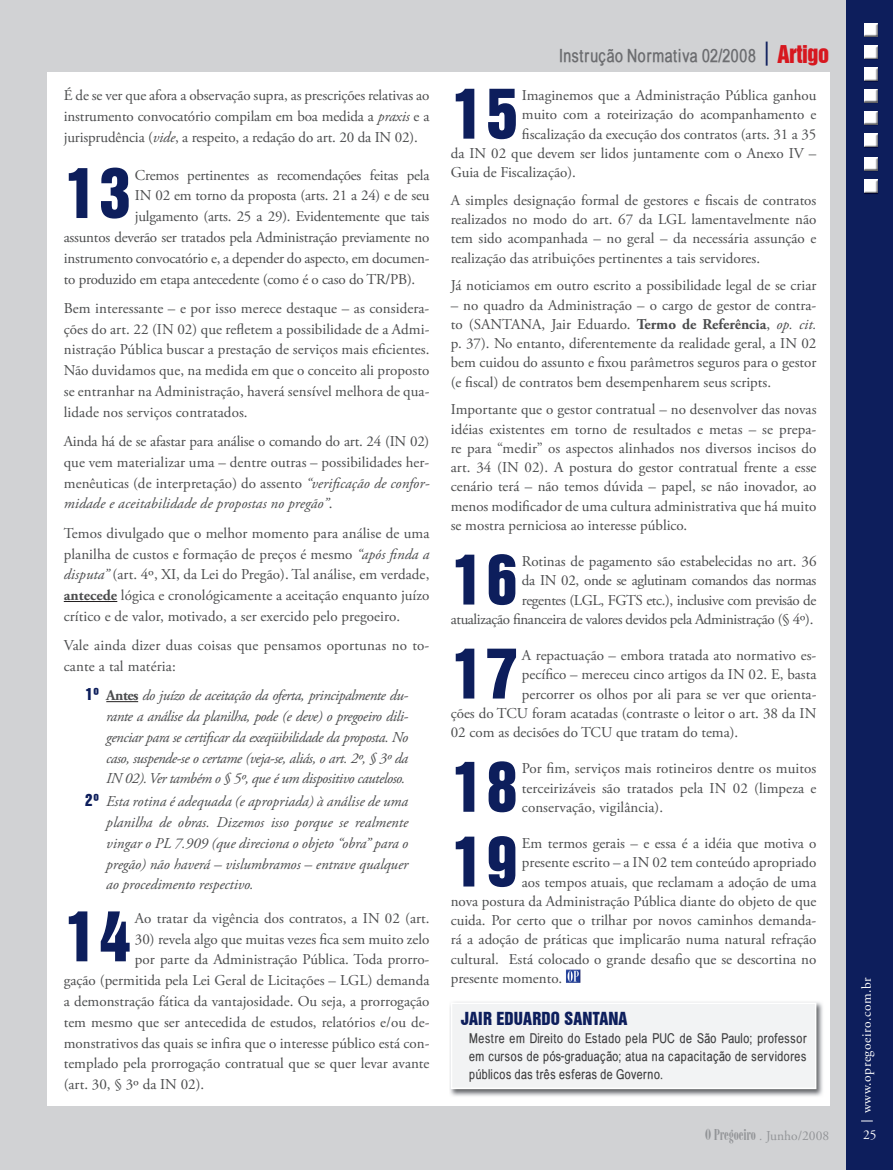
<style>
.page{position:relative;width:893px;height:1170px;background:#fff}
.page>*{position:absolute;margin:0;border:0;box-sizing:border-box;transform-origin:0 0}
.t1{font:63px "Swiss 921 BT Regular A";letter-spacing:.065em;color:#0d1e5c}
.t2{font:700 18px "Babel Sans";letter-spacing:.01em;color:#6c6d70}
.t3{font:16.5px "Swiss 921 BT Regular A";letter-spacing:.01em;color:#0d1e5c}
.t4{font:15px/19.2px "Adobe Garamond Pro";color:#4b4c4d;text-align:justify}
.t5{font:italic 15px/20.7px "Adobe Garamond Pro";letter-spacing:-.03em;color:#4b4c4d;text-align:justify}
.t6{font:15px/19.2px "Adobe Garamond Pro";letter-spacing:-.025em;color:#4b4c4d;text-align:right}
.t7{font:15px "Modern 735 BT Roman A";color:#939598}
.t8{font:13.5px/18px "Babel Sans";letter-spacing:.045em;color:#3e3e3f;text-align:justify}
.t9{font:13.5px "Adobe Garamond Pro";letter-spacing:.04em;color:#fff}
.s1{font-style:italic}
.s2{font-weight:700}
.s3{font-family:"Swiss 921 BT Regular A";font-style:normal;color:#0d1e5c}
.s4{font-weight:700;font-style:normal}
.s5{font-family:"Modern 735 BT Roman A";font-weight:400;font-size:24px;color:#0d1e5c}
.s6{font-family:"Swiss 921 BT Regular A";font-weight:400;font-size:22.5px;color:#d7171f}
.s7{font-family:"Adobe Garamond Pro";font-style:italic;font-size:13.5px}
.s8{font-family:"Adobe Garamond Pro";font-size:13.5px}
</style>
<div class="page">
<div style="left:0;top:0;width:893px;height:1169px;background:#d1d2d4"></div>
<div style="left:847px;top:0;width:46px;height:1169px;background:#0d1e5c"></div>
<img style="left:864px;top:24px;width:14px;height:170px">
<svg style="left:864px;top:23px;width:13px;height:13px"></svg>
<svg style="left:864px;top:46px;width:13px;height:13px"></svg>
<svg style="left:864px;top:68px;width:13px;height:13px"></svg>
<svg style="left:864px;top:89px;width:13px;height:13px"></svg>
<svg style="left:864px;top:111px;width:13px;height:13px"></svg>
<svg style="left:864px;top:134px;width:13px;height:13px"></svg>
<svg style="left:864px;top:157px;width:13px;height:13px"></svg>
<svg style="left:864px;top:180px;width:13px;height:13px"></svg>
<svg style="left:861px;top:1120px;width:12px;height:1px"></svg>
<div style="left:47px;top:72px;width:782px;height:1034px;background:#fff"></div>
<hr style="left:64px;top:601px;width:53px;height:1px;background:#231f20">
<hr style="left:106px;top:701px;width:32px;height:1px;background:#231f20">
<img style="left:566px;top:969px;width:14px;height:13px">
<svg style="left:568px;top:970px;width:11px;height:11px"></svg>
<img style="left:450px;top:1000px;width:380px;height:101px">
<div style="left:451px;top:1003px;width:365px;height:85px;background:#f2f3f4"></div>
<div style="left:451px;top:1002px;width:365px;height:87px;border:2px solid #fff"></div>
<p class="t4" style="left:64px;top:86px;width:367px;line-height:20.9px">É de se ver que afora a observação supra, as prescrições relativas ao instrumento convocatório compilam em boa medida a <span class="s1">praxis</span> e a jurisprudência (<span class="s1">vide</span>, a respeito, a redação do art. 20 da IN 02).</p>
<h1 class="t1" style="left:64px;top:152px;width:69px">13</h1>
<p class="t4" style="left:135px;top:166px;width:296px">Cremos pertinentes as recomendações feitas pela</p>
<p class="t4" style="left:135px;top:186px;width:296px">IN 02 em torno da proposta (arts. 21 a 24) e de seu</p>
<p class="t4" style="left:135px;top:207px;width:296px">julgamento (arts. 25 a 29). Evidentemente que tais</p>
<p class="t4" style="left:64px;top:228px;width:367px">assuntos deverão ser tratados pela Administração previamente no</p>
<p class="t4" style="left:64px;top:249px;width:367px">instrumento convocatório e, a depender do aspecto, em documen-</p>
<p class="t4" style="left:64px;top:270px;width:353px">to produzido em etapa antecedente (como é o caso do TR/PB).</p>
<p class="t4" style="left:64px;top:298px;width:367px;line-height:20.7px">Bem interessante – e por isso merece destaque – as considera&shy;ções do art. 22 (IN 02) que refletem a possibilidade de a Admi&shy;nistração Pública buscar a prestação de serviços mais eficientes.<br>Não duvidamos que, na medida em que o conceito ali proposto se entranhar na Administração, haverá sensível melhora de qua&shy;lidade nos serviços contratados.</p>
<p class="t4" style="left:64px;top:431px;width:367px;line-height:20.9px">Ainda há de se afastar para análise o comando do art. 24 (IN 02) que vem materializar uma – dentre outras – possibilidades her&shy;menêuticas (de interpretação) do assento <span class="s1">“verificação de confor&shy;midade e aceitabilidade de propostas no pregão”</span>.</p>
<p class="t4" style="left:64px;top:523px;width:367px;line-height:20.9px">Temos divulgado que o melhor momento para análise de uma planilha de custos e formação de preços é mesmo <span class="s1">“após finda a disputa”</span> (art. 4º, XI, da Lei do Pregão). Tal análise, em verdade, <span class="s2">antecede</span> lógica e cronológicamente a aceitação enquanto juízo crítico e de valor, motivado, a ser exercido pelo pregoeiro.</p>
<p class="t4" style="left:64px;top:635px;width:367px;line-height:20.9px">Vale ainda dizer duas coisas que pensamos oportunas no to&shy;cante a tal matéria:</p>
<p class="t5" style="left:106px;top:685px;width:303px;text-indent:-21px"><span class="s3">1º</span> <span class="s4">Antes</span> do juízo de aceitação da oferta, principalmente du&shy;rante a análise da planilha, pode (e deve) o pregoeiro dili&shy;genciar para se certificar da exeqüibilidade da proposta. No caso, suspende-se o certame (veja-se, aliás, o art. 2º, § 3º da IN 02). Ver também o § 5º, que é um dispositivo cauteloso.</p>
<p class="t5" style="left:106px;top:791px;width:303px;text-indent:-21px"><span class="s3">2º</span> Esta rotina é adequada (e apropriada) à análise de uma planilha de obras. Dizemos isso porque se realmente vingar o PL 7.909 (que direciona o objeto “obra” para o pregão) não haverá – vislumbramos – entrave qualquer ao procedimento respectivo.</p>
<h1 class="t1" style="left:64px;top:895px;width:69px">14</h1>
<p class="t4" style="left:135px;top:909px;width:296px">Ao tratar da vigência dos contratos, a IN 02 (art.</p>
<p class="t4" style="left:135px;top:929px;width:296px">30) revela algo que muitas vezes fica sem muito zelo</p>
<p class="t4" style="left:135px;top:950px;width:296px">por parte da Administração Pública. Toda prorro-</p>
<p class="t4" style="left:64px;top:971px;width:367px">gação (permitida pela Lei Geral de Licitações – LGL) demanda</p>
<p class="t4" style="left:64px;top:992px;width:367px">a demonstração fática da vantajosidade. Ou seja, a prorrogação</p>
<p class="t4" style="left:64px;top:1012px;width:367px">tem mesmo que ser antecedida de estudos, relatórios e/ou de-</p>
<p class="t4" style="left:64px;top:1033px;width:367px">monstrativos das quais se infira que o interesse público está con-</p>
<p class="t4" style="left:64px;top:1054px;width:367px">templado pela prorrogação contratual que se quer levar avante</p>
<p class="t4" style="left:64px;top:1075px;width:142px">(art. 30, § 3º da IN 02).</p>
<p class="t2" style="left:559px;top:45px;width:271px">Instrução Normativa 02/2008 <span class="s5">|</span> <span class="s6">Artigo</span></p>
<h1 class="t1" style="left:451px;top:73px;width:69px">15</h1>
<p class="t4" style="left:522px;top:86px;width:296px">Imaginemos que a Administração Pública ganhou</p>
<p class="t4" style="left:522px;top:106px;width:296px">muito com a roteirização do acompanhamento e</p>
<p class="t4" style="left:522px;top:125px;width:296px">fiscalização da execução dos contratos (arts. 31 a 35</p>
<p class="t4" style="left:451px;top:144px;width:367px">da IN 02 que devem ser lidos juntamente com o Anexo IV –</p>
<p class="t4" style="left:451px;top:163px;width:127px">Guia de Fiscalização).</p>
<p class="t4" style="left:451px;top:191px;width:367px">A simples designação formal de gestores e fiscais de contratos realizados no modo do art. 67 da LGL lamentavelmente não tem sido acompanhada – no geral – da necessária assunção e realização das atribuições pertinentes a tais servidores.</p>
<p class="t4" style="left:451px;top:276px;width:367px">Já noticiamos em outro escrito a possibilidade legal de se criar</p>
<p class="t4" style="left:451px;top:296px;width:367px">– no quadro da Administração – o cargo de gestor de contra&shy;to (SANTANA, Jair Eduardo. <span class="s2">Termo de Referência</span>, <span class="s1">op. cit. </span>p. 37). No entanto, diferentemente da realidade geral, a IN 02 bem cuidou do assunto e fixou parâmetros seguros para o gestor (e fiscal) de contratos bem desempenharem seus scripts.</p>
<p class="t4" style="left:451px;top:400px;width:367px">Importante que o gestor contratual – no desenvolver das novas idéias existentes em torno de resultados e metas – se prepa&shy;re para “medir” os aspectos alinhados nos diversos incisos do art. 34 (IN 02). A postura do gestor contratual frente a esse cenário terá – não temos dúvida – papel, se não inovador, ao menos modificador de uma cultura administrativa que há muito se mostra perniciosa ao interesse público.</p>
<h1 class="t1" style="left:451px;top:538px;width:69px">16</h1>
<p class="t6" style="left:451px;top:552px;width:367px">Rotinas de pagamento são estabelecidas no art. 36<br>da IN 02, onde se aglutinam comandos das normas<br>regentes (LGL, FGTS etc.), inclusive com previsão de<br>atualização financeira de valores devidos pela Administração (§ 4º).</p>
<h1 class="t1" style="left:451px;top:632px;width:69px">17</h1>
<p class="t4" style="left:522px;top:646px;width:296px">A repactuação – embora tratada ato normativo es-</p>
<p class="t4" style="left:522px;top:665px;width:296px">pecífico – mereceu cinco artigos da IN 02. E, basta</p>
<p class="t4" style="left:522px;top:684px;width:296px">percorrer os olhos por ali para se ver que orienta-</p>
<p class="t4" style="left:451px;top:704px;width:367px">ções do TCU foram acatadas (contraste o leitor o art. 38 da IN</p>
<p class="t4" style="left:451px;top:723px;width:289px">02 com as decisões do TCU que tratam do tema).</p>
<h1 class="t1" style="left:451px;top:745px;width:69px">18</h1>
<p class="t4" style="left:522px;top:759px;width:296px">Por fim, serviços mais rotineiros dentre os muitos terceirizáveis são tratados pela IN 02 (limpeza e conservação, vigilância).</p>
<h1 class="t1" style="left:451px;top:820px;width:69px">19</h1>
<p class="t4" style="left:522px;top:834px;width:296px">Em termos gerais – e essa é a idéia que motiva o</p>
<p class="t4" style="left:522px;top:853px;width:296px">presente escrito – a IN 02 tem conteúdo apropriado</p>
<p class="t4" style="left:522px;top:872px;width:296px">aos tempos atuais, que reclamam a adoção de uma</p>
<p class="t4" style="left:451px;top:891px;width:367px">nova postura da Administração Pública diante do objeto de que</p>
<p class="t4" style="left:451px;top:911px;width:367px">cuida. Por certo que o trilhar por novos caminhos demanda-</p>
<p class="t4" style="left:451px;top:930px;width:367px">rá a adoção de práticas que implicarão numa natural refração</p>
<p class="t4" style="left:451px;top:949px;width:367px">cultural. Está colocado o grande desafio que se descortina no</p>
<p class="t4" style="left:451px;top:968px;width:113px">presente momento.</p>
<p class="t3" style="left:461px;top:1007px;width:168px">JAIR EDUARDO SANTANA</p>
<p class="t8" style="left:469px;top:1029px;width:339px">Mestre em Direito do Estado pela PUC de São Paulo; professor em cursos de pós-graduação; atua na capacitação de servidores públicos das três esferas de Governo.</p>
<p class="t7" style="left:705px;top:1125px;width:126px">O Pregoeiro <span class="s7">.</span> <span class="s8">Junho/2008</span></p>
<p class="t9" style="left:858px;top:1112px;width:137px;rotate:-90deg">www.opregoeiro.com.br</p>
<p class="t9" style="left:863px;top:1126px;width:15px">25</p>
</div>
